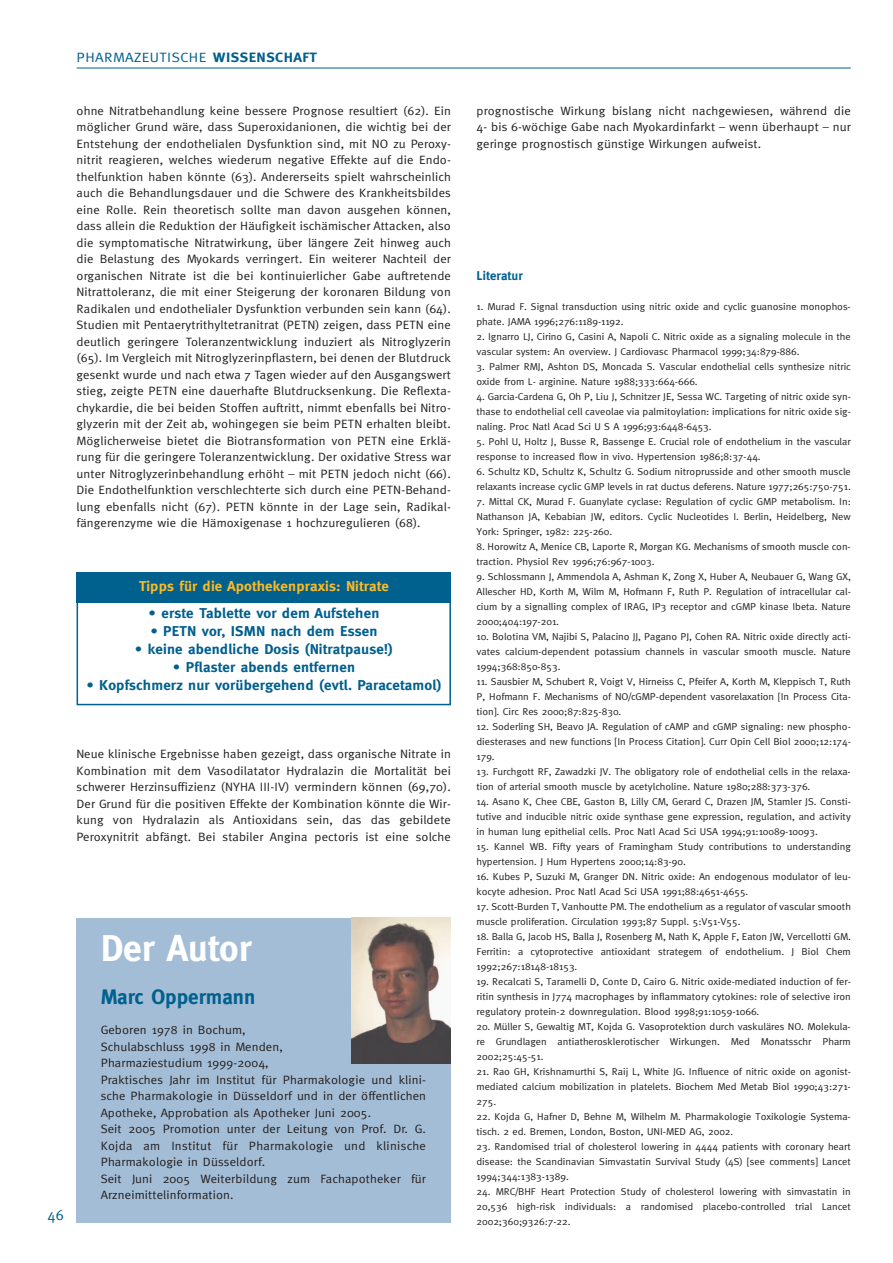
<style>
.page{position:relative;width:893px;height:1263px;background:#fff}
.page>*{position:absolute;margin:0;border:0;box-sizing:border-box;transform-origin:0 0}
.t1{font:700 37.5px "Meta";color:#fff}
.t2{font:700 21px "Meta";color:#00608e}
.t3{font:15px "Meta";color:#00608e}
.t4{font:700 14.25px "Meta";letter-spacing:.01em;color:#00608e;scale:1.05 1}
.t5{font:700 14.25px "Meta";letter-spacing:.01em;color:#fdb923;scale:1.05 1}
.t6{font:13.5px "Meta";letter-spacing:.025em;color:#00608e;scale:1.11 1}
.t7{font:700 12.75px "Meta";letter-spacing:.01em;color:#00608e}
.t8{font:12.15px/16.5px "Meta";letter-spacing:.01em;color:#231f1f;text-align:justify;scale:1.05 1}
.t9{font:10.05px/15px "Meta";color:#231f1f;text-align:justify;scale:1.05 1}
.s1{font-weight:700}
</style>
<div class="page">
<hr style="left:77px;top:68px;width:773px;height:1px;background:#00608e">
<div style="left:77px;top:918px;width:374px;height:304px;background:#a4bdd6"></div>
<img style="left:352px;top:918px;width:99px;height:145px">
<div style="left:77px;top:572px;width:374px;height:133px;border:2px solid #00608e"></div>
<div style="left:77px;top:572px;width:374px;height:30px;background:#00608e"></div>
<h3 class="t6" style="left:77px;top:52px;width:218px">PHARMAZEUTISCHE <span class="s1">WISSENSCHAFT</span></h3>
<p class="t8" style="left:77px;top:103px;width:358px">ohne Nitratbehandlung keine bessere Prognose resultiert (62). Ein möglicher Grund wäre, dass Superoxidanionen, die wichtig bei der Entstehung der endothelialen Dysfunktion sind, mit NO zu Peroxy&shy;nitrit reagieren, welches wiederum negative Effekte auf die Endo&shy;thelfunktion haben könnte (63). Andererseits spielt wahrscheinlich auch die Behandlungsdauer und die Schwere des Krankheitsbildes eine Rolle. Rein theoretisch sollte man davon ausgehen können, dass allein die Reduktion der Häufigkeit ischämischer Attacken, also die symptomatische Nitratwirkung, über längere Zeit hinweg auch die Belastung des Myokards verringert. Ein weiterer Nachteil der organischen Nitrate ist die bei kontinuierlicher Gabe auftretende Nitrattoleranz, die mit einer Steigerung der koronaren Bildung von Radikalen und endothelialer Dysfunktion verbunden sein kann (64).<br>Studien mit Pentaerytrithyltetranitrat (PETN) zeigen, dass PETN eine deutlich geringere Toleranzentwicklung induziert als Nitroglyzerin (65). Im Vergleich mit Nitroglyzerinpflastern, bei denen der Blutdruck gesenkt wurde und nach etwa 7 Tagen wieder auf den Ausgangswert stieg, zeigte PETN eine dauerhafte Blutdrucksenkung. Die Reflexta&shy;chykardie, die bei beiden Stoffen auftritt, nimmt ebenfalls bei Nitro&shy;glyzerin mit der Zeit ab, wohingegen sie beim PETN erhalten bleibt.<br>Möglicherweise bietet die Biotransformation von PETN eine Erklä&shy;rung für die geringere Toleranzentwicklung. Der oxidative Stress war unter Nitroglyzerinbehandlung erhöht – mit PETN jedoch nicht (66).<br>Die Endothelfunktion verschlechterte sich durch eine PETN-Behand&shy;lung ebenfalls nicht (67). PETN könnte in der Lage sein, Radikal&shy;fängerenzyme wie die Hämoxigenase 1 hochzuregulieren (68).</p>
<h3 class="t5" style="left:139px;top:581px;width:239px">Tipps für die Apothekenpraxis: Nitrate</h3>
<h3 class="t4" style="left:149px;top:608px;width:221px">• erste Tablette vor dem Aufstehen</h3>
<h3 class="t4" style="left:150px;top:626px;width:218px">• PETN vor, ISMN nach dem Essen</h3>
<h3 class="t4" style="left:135px;top:644px;width:247px">• keine abendliche Dosis (Nitratpause!)</h3>
<h3 class="t4" style="left:173px;top:662px;width:175px">• Pflaster abends entfernen</h3>
<h3 class="t4" style="left:86px;top:680px;width:339px">• Kopfschmerz nur vorübergehend (evtl. Paracetamol)</h3>
<p class="t8" style="left:77px;top:747px;width:358px">Neue klinische Ergebnisse haben gezeigt, dass organische Nitrate in Kombination mit dem Vasodilatator Hydralazin die Mortalität bei schwerer Herzinsuffizienz (NYHA III-IV) vermindern können (69,70).<br>Der Grund für die positiven Effekte der Kombination könnte die Wir&shy;kung von Hydralazin als Antioxidans sein, das das gebildete Peroxynitrit abfängt. Bei stabiler Angina pectoris ist eine solche</p>
<h3 class="t3" style="left:47px;top:1209px;width:18px">46</h3>
<h1 class="t1" style="left:101px;top:934px;width:152px">Der Autor</h1>
<h2 class="t2" style="left:101px;top:989px;width:156px">Marc Oppermann</h2>
<p class="t8" style="left:101px;top:1023px;width:311px;text-align:left">Geboren 1978 in Bochum,<br>Schulabschluss 1998 in Menden,<br>Pharmaziestudium 1999-2004,<br>Praktisches Jahr im Institut für Pharmakologie und klini&shy;sche Pharmakologie in Düsseldorf und in der öffentlichen Apotheke, Approbation als Apotheker Juni 2005.<br>Seit 2005 Promotion unter der Leitung von Prof. Dr. G.<br>Kojda am Institut für Pharmakologie und klinische Pharmakologie in Düsseldorf.<br>Seit Juni 2005 Weiterbildung zum Fachapotheker für Arzneimittelinformation.</p>
<p class="t8" style="left:476px;top:103px;width:358px">prognostische Wirkung bislang nicht nachgewiesen, während die 4- bis 6-wöchige Gabe nach Myokardinfarkt – wenn überhaupt – nur geringe prognostisch günstige Wirkungen aufweist.</p>
<p class="t7" style="left:476px;top:271px;width:48px">Literatur</p>
<p class="t9" style="left:476px;top:300px;width:358px">1. Murad F. Signal transduction using nitric oxide and cyclic guanosine monophos&shy;phate. JAMA 1996;276:1189-1192.</p>
<p class="t9" style="left:476px;top:330px;width:358px">2. Ignarro LJ, Cirino G, Casini A, Napoli C. Nitric oxide as a signaling molecule in the vascular system: An overview. J Cardiovasc Pharmacol 1999;34:879-886.</p>
<p class="t9" style="left:476px;top:360px;width:358px">3. Palmer RMJ, Ashton DS, Moncada S. Vascular endothelial cells synthesize nitric oxide from L- arginine. Nature 1988;333:664-666.</p>
<p class="t9" style="left:476px;top:390px;width:358px">4. Garcia-Cardena G, Oh P, Liu J, Schnitzer JE, Sessa WC. Targeting of nitric oxide syn&shy;thase to endothelial cell caveolae via palmitoylation: implications for nitric oxide sig&shy;naling. Proc Natl Acad Sci U S A 1996;93:6448-6453.</p>
<p class="t9" style="left:476px;top:435px;width:358px">5. Pohl U, Holtz J, Busse R, Bassenge E. Crucial role of endothelium in the vascular response to increased flow in vivo. Hypertension 1986;8:37-44.</p>
<p class="t9" style="left:476px;top:465px;width:358px">6. Schultz KD, Schultz K, Schultz G. Sodium nitroprusside and other smooth muscle relaxants increase cyclic GMP levels in rat ductus deferens. Nature 1977;265:750-751.</p>
<p class="t9" style="left:476px;top:495px;width:358px">7. Mittal CK, Murad F. Guanylate cyclase: Regulation of cyclic GMP metabolism. In:<br>Nathanson JA, Kebabian JW, editors. Cyclic Nucleotides I. Berlin, Heidelberg, New York: Springer, 1982: 225-260.</p>
<p class="t9" style="left:476px;top:540px;width:358px">8. Horowitz A, Menice CB, Laporte R, Morgan KG. Mechanisms of smooth muscle con&shy;traction. Physiol Rev 1996;76:967-1003.</p>
<p class="t9" style="left:476px;top:570px;width:358px">9. Schlossmann J, Ammendola A, Ashman K, Zong X, Huber A, Neubauer G, Wang GX, Allescher HD, Korth M, Wilm M, Hofmann F, Ruth P. Regulation of intracellular cal&shy;cium by a signalling complex of IRAG, IP3 receptor and cGMP kinase Ibeta. Nature 2000;404:197-201.</p>
<p class="t9" style="left:476px;top:630px;width:358px">10. Bolotina VM, Najibi S, Palacino JJ, Pagano PJ, Cohen RA. Nitric oxide directly acti&shy;vates calcium-dependent potassium channels in vascular smooth muscle. Nature 1994;368:850-853.</p>
<p class="t9" style="left:476px;top:675px;width:358px">11. Sausbier M, Schubert R, Voigt V, Hirneiss C, Pfeifer A, Korth M, Kleppisch T, Ruth P, Hofmann F. Mechanisms of NO/cGMP-dependent vasorelaxation [In Process Cita&shy;tion]. Circ Res 2000;87:825-830.</p>
<p class="t9" style="left:476px;top:720px;width:358px">12. Soderling SH, Beavo JA. Regulation of cAMP and cGMP signaling: new phospho&shy;diesterases and new functions [In Process Citation]. Curr Opin Cell Biol 2000;12:174- 179.</p>
<p class="t9" style="left:476px;top:765px;width:358px">13. Furchgott RF, Zawadzki JV. The obligatory role of endothelial cells in the relaxa&shy;tion of arterial smooth muscle by acetylcholine. Nature 1980;288:373-376.</p>
<p class="t9" style="left:476px;top:795px;width:358px">14. Asano K, Chee CBE, Gaston B, Lilly CM, Gerard C, Drazen JM, Stamler JS. Consti&shy;tutive and inducible nitric oxide synthase gene expression, regulation, and activity in human lung epithelial cells. Proc Natl Acad Sci USA 1994;91:10089-10093.</p>
<p class="t9" style="left:476px;top:840px;width:358px">15. Kannel WB. Fifty years of Framingham Study contributions to understanding hypertension. J Hum Hypertens 2000;14:83-90.</p>
<p class="t9" style="left:476px;top:870px;width:358px">16. Kubes P, Suzuki M, Granger DN. Nitric oxide: An endogenous modulator of leu&shy;kocyte adhesion. Proc Natl Acad Sci USA 1991;88:4651-4655.</p>
<p class="t9" style="left:476px;top:900px;width:358px">17. Scott-Burden T, Vanhoutte PM. The endothelium as a regulator of vascular smooth muscle proliferation. Circulation 1993;87 Suppl. 5:V51-V55.</p>
<p class="t9" style="left:476px;top:930px;width:358px">18. Balla G, Jacob HS, Balla J, Rosenberg M, Nath K, Apple F, Eaton JW, Vercellotti GM.<br>Ferritin: a cytoprotective antioxidant strategem of endothelium. J Biol Chem 1992;267:18148-18153.</p>
<p class="t9" style="left:476px;top:975px;width:358px">19. Recalcati S, Taramelli D, Conte D, Cairo G. Nitric oxide-mediated induction of fer&shy;ritin synthesis in J774 macrophages by inflammatory cytokines: role of selective iron regulatory protein-2 downregulation. Blood 1998;91:1059-1066.</p>
<p class="t9" style="left:476px;top:1020px;width:358px">20. Müller S, Gewaltig MT, Kojda G. Vasoprotektion durch vaskuläres NO. Molekula&shy;re Grundlagen antiatherosklerotischer Wirkungen. Med Monatsschr Pharm 2002;25:45-51.</p>
<p class="t9" style="left:476px;top:1065px;width:358px">21. Rao GH, Krishnamurthi S, Raij L, White JG. Influence of nitric oxide on agonist&shy;mediated calcium mobilization in platelets. Biochem Med Metab Biol 1990;43:271- 275.</p>
<p class="t9" style="left:476px;top:1110px;width:358px">22. Kojda G, Hafner D, Behne M, Wilhelm M. Pharmakologie Toxikologie Systema&shy;tisch. 2 ed. Bremen, London, Boston, UNI-MED AG, 2002.</p>
<p class="t9" style="left:476px;top:1140px;width:358px">23. Randomised trial of cholesterol lowering in 4444 patients with coronary heart disease: the Scandinavian Simvastatin Survival Study (4S) [see comments] Lancet 1994;344:1383-1389.</p>
<p class="t9" style="left:476px;top:1185px;width:358px">24. MRC/BHF Heart Protection Study of cholesterol lowering with simvastatin in 20,536 high-risk individuals: a randomised placebo-controlled trial Lancet 2002;360;9326:7-22.</p>
</div>
